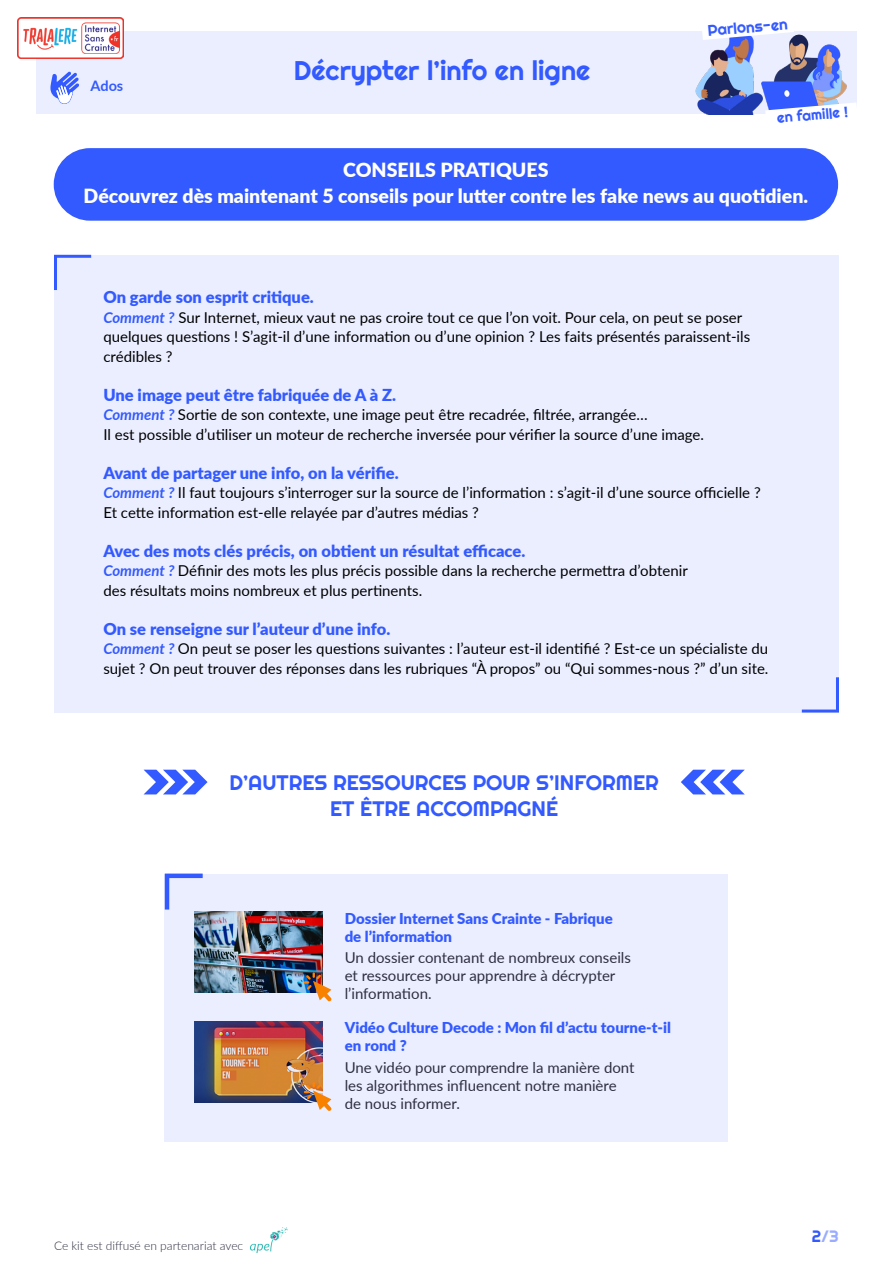
<style>
.page{position:relative;width:893px;height:1263px;background:#fff}
.page>*{position:absolute;margin:0;border:0;box-sizing:border-box;transform-origin:0 0}
.t1{font:27px "Righteous";color:#335aff}
.t2{font:21px/25.2px "Righteous";color:#335aff;text-align:center}
.t3{font:900 19.5px/25.5px "Lato";color:#fff;text-align:center}
.t4{font:900 16.5px "Lato";color:#335aff}
.t5{font:16.5px "Righteous";color:#99acff}
.t6{font:15.45px "Righteous";color:#335aff}
.t7{font:15px/19.5px "Lato";color:#000}
.t8{font:15px/18px "Lato";color:#2f2f42}
.t9{font:900 15px/18px "Lato";color:#335aff}
.t10{font:14.55px "Righteous";color:#335aff}
.t11{font:700 14.4px "Lato";color:#335aff}
.t12{font:300 12px "Lato";color:#2f2f42}
.s1{font-weight:700;font-style:italic;color:#335aff}
.s2{color:#335aff}
</style>
<div class="page">
<img style="left:250px;top:1227px;width:38px;height:26px">
<div style="left:54px;top:255px;width:785px;height:457px;background:#ebeeff"></div>
<div style="left:54px;top:148px;width:784px;height:73px;background:#335aff;border-radius:36px"></div>
<svg style="left:54px;top:254px;width:38px;height:36px"></svg>
<svg style="left:799px;top:677px;width:40px;height:36px"></svg>
<div style="left:165px;top:873px;width:563px;height:268px;background:#ebeeff"></div>
<img style="left:194px;top:912px;width:129px;height:81px">
<img style="left:194px;top:1021px;width:129px;height:81px">
<svg style="left:304px;top:972px;width:28px;height:29px"></svg>
<svg style="left:304px;top:1082px;width:28px;height:29px"></svg>
<svg style="left:164px;top:873px;width:43px;height:41px"></svg>
<svg style="left:144px;top:770px;width:64px;height:24px"></svg>
<svg style="left:681px;top:770px;width:64px;height:24px"></svg>
<div style="left:36px;top:31px;width:820px;height:83px;background:#ebeeff"></div>
<img style="left:695px;top:34px;width:152px;height:80px">
<svg style="left:701px;top:31px;width:93px;height:9px"></svg>
<svg style="left:765px;top:102px;width:92px;height:12px"></svg>
<img style="left:18px;top:17px;width:106px;height:42px">
<svg style="left:50px;top:71px;width:29px;height:33px"></svg>
<p class="t11" style="left:91px;top:75px;width:34px">Ados</p>
<h1 class="t1" style="left:294px;top:53px;width:298px">Décrypter l’info en ligne</h1>
<p class="t6" style="left:707px;top:21px;width:82px;rotate:-5deg">Parlons-en</p>
<p class="t10" style="left:776px;top:109px;width:73px;rotate:-5deg">en famille !</p>
<h3 class="t3" style="left:84px;top:157px;width:726px">CONSEILS PRATIQUES<br>Découvrez dès maintenant 5 conseils pour lutter contre les fake news au quotidien.</h3>
<p class="t4" style="left:103px;top:285px;width:212px">On garde son esprit critique.</p>
<p class="t7" style="left:103px;top:307px;width:648px"><span class="s1">Comment ?</span> Sur Internet, mieux vaut ne pas croire tout ce que l’on voit. Pour cela, on peut se poser quelques questions ! S’agit-il d’une information ou d’une opinion ? Les faits présentés paraissent-ils crédibles ?</p>
<p class="t4" style="left:103px;top:382px;width:294px">Une image peut être fabriquée de A à Z.</p>
<p class="t7" style="left:103px;top:404px;width:602px"><span class="s1">Comment ?</span> Sortie de son contexte, une image peut être recadrée, filtrée, arrangée…<br>Il est possible d’utiliser un moteur de recherche inversée pour vérifier la source d’une image.</p>
<p class="t4" style="left:103px;top:460px;width:297px">Avant de partager une info, on la vérifie.</p>
<p class="t7" style="left:103px;top:482px;width:659px"><span class="s1">Comment ?</span> Il faut toujours s’interroger sur la source de l’information : s’agit-il d’une source officielle ?<br>Et cette information est-elle relayée par d’autres médias ?</p>
<p class="t4" style="left:103px;top:538px;width:423px">Avec des mots clés précis, on obtient un résultat efficace.</p>
<p class="t7" style="left:103px;top:560px;width:586px"><span class="s1">Comment ?</span> Définir des mots les plus précis possible dans la recherche permettra d’obtenir des résultats moins nombreux et plus pertinents.</p>
<p class="t4" style="left:103px;top:616px;width:288px">On se renseigne sur l’auteur d’une info.</p>
<p class="t7" style="left:103px;top:638px;width:667px"><span class="s1">Comment ?</span> On peut se poser les questions suivantes : l’auteur est-il identifié ? Est-ce un spécialiste du sujet ? On peut trouver des réponses dans les rubriques “À propos” ou “Qui sommes-nous ?” d’un site.</p>
<h2 class="t2" style="left:229px;top:770px;width:431px">D’AUTRES RESSOURCES POUR S’INFORMER<br>ET ÊTRE ACCOMPAGNÉ</h2>
<p class="t9" style="left:345px;top:909px;width:270px">Dossier Internet Sans Crainte - Fabrique de l’information</p>
<p class="t8" style="left:345px;top:948px;width:288px">Un dossier contenant de nombreux conseils et ressources pour apprendre à décrypter l’information.</p>
<p class="t9" style="left:345px;top:1018px;width:328px">Vidéo Culture Decode : Mon fil d’actu tourne-t-il en rond ?</p>
<p class="t12" style="left:54px;top:1237px;width:191px">Ce kit est diffusé en partenariat avec</p>
<p class="t8" style="left:345px;top:1058px;width:291px">Une vidéo pour comprendre la manière dont les algorithmes influencent notre manière de nous informer.</p>
<p class="t5" style="left:812px;top:1226px;width:29px"><span class="s2">2</span>/3</p>
</div>
